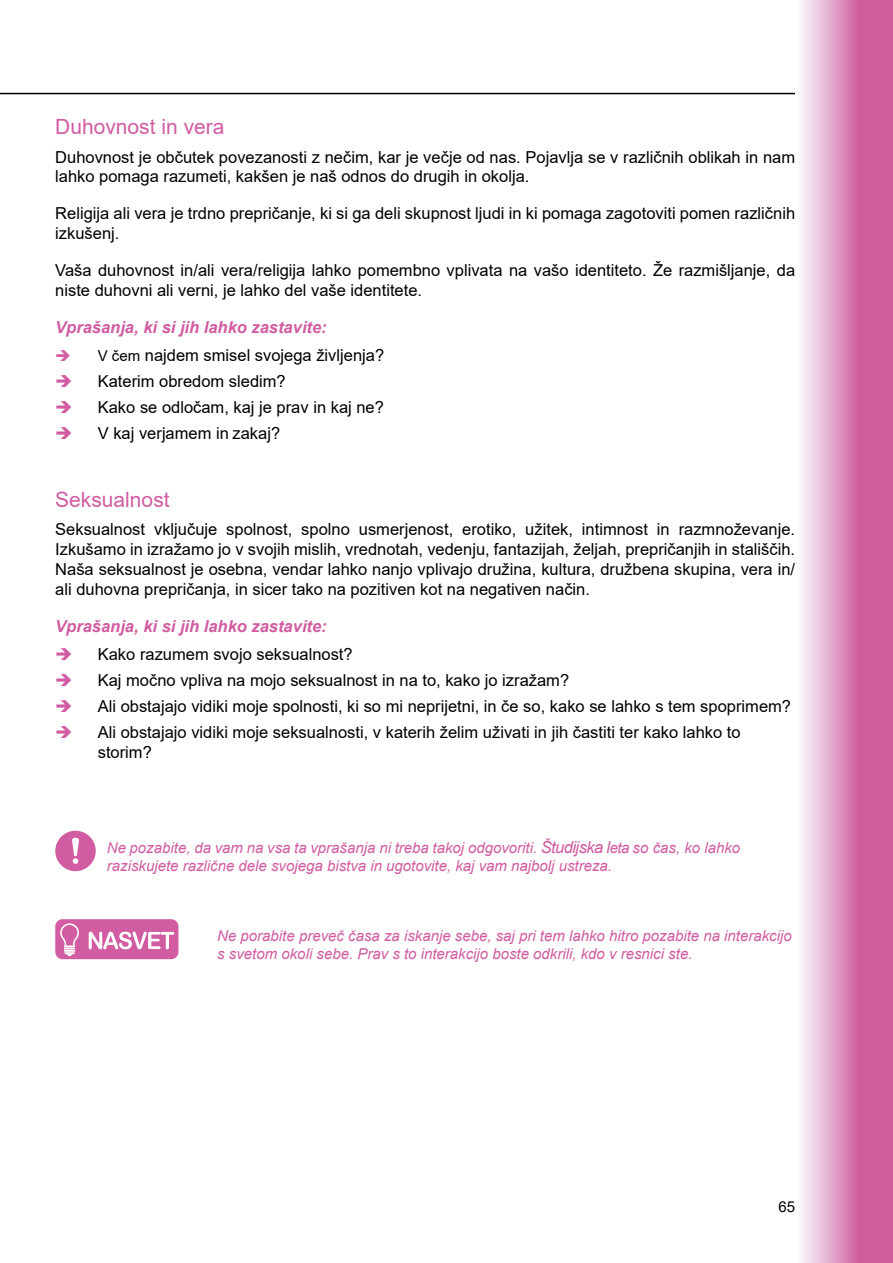
<style>
.page{position:relative;width:893px;height:1263px;background:#fff}
.page>*{position:absolute;margin:0;border:0;box-sizing:border-box;transform-origin:0 0}
.t1{font:21px "Arial";color:#d15ca1}
.t2{font:16.5px/19.8px "Arial";color:#000}
.t3{font:italic 700 16.5px/28.3px "Arial";color:#d15ca1}
.t4{font:italic 15px/18px "Arial";color:#d15ca1}
.t5{font:15px "Arial";color:#000}
.s1{font-weight:400;font-style:normal;font-size:15px;color:#000}
.s2{font-weight:400;font-style:normal;color:#000}
.s3{font-size:16.5px}
</style>
<div class="page">
<hr style="left:0;top:93px;width:795px;height:1px;background:#000">
<svg style="left:800px;top:0;width:93px;height:1263px"></svg>
<svg style="left:55px;top:831px;width:41px;height:40px"></svg>
<svg style="left:55px;top:919px;width:123px;height:40px"></svg>
<p class="t1" style="left:55px;top:113px;width:171px">Duhovnost in vera</p>
<p class="t2" style="left:55px;top:147px;width:741px">Duhovnost je občutek povezanosti z nečim, kar je večje od nas. Pojavlja se v različnih oblikah in nam lahko pomaga razumeti, kakšen je naš odnos do drugih in okolja.</p>
<p class="t2" style="left:55px;top:203px;width:741px">Religija ali vera je trdno prepričanje, ki si ga deli skupnost ljudi in ki pomaga zagotoviti pomen različnih izkušenj.</p>
<p class="t2" style="left:55px;top:260px;width:741px">Vaša duhovnost in/ali vera/religija lahko pomembno vplivata na vašo identiteto. Že razmišljanje, da niste duhovni ali verni, je lahko del vaše identitete.</p>
<p class="t3" style="left:98px;top:313px;width:288px;text-indent:-43px">Vprašanja, ki si jih lahko zastavite:<br><span class="s1">V čem</span> <span class="s2">najdem smisel svojega življenja?</span></p>
<p class="t2" style="left:98px;top:368px;width:288px;line-height:26.2px">Katerim obredom sledim?<br>Kako se odločam, kaj je prav in kaj ne?<br>V kaj verjamem in zakaj?</p>
<p class="t1" style="left:55px;top:485px;width:116px">Seksualnost</p>
<p class="t2" style="left:55px;top:520px;width:741px;text-align:justify">Seksualnost vključuje spolnost, spolno usmerjenost, erotiko, užitek, intimnost in razmnoževanje.<br>Izkušamo in izražamo jo v svojih mislih, vrednotah, vedenju, fantazijah, željah, prepričanjih in stališčih.<br>Naša seksualnost je osebna, vendar lahko nanjo vplivajo družina, kultura, družbena skupina, vera in/ ali duhovna prepričanja, in sicer tako na pozitiven kot na negativen način.</p>
<p class="t3" style="left:55px;top:612px;width:273px">Vprašanja, ki si jih lahko zastavite:</p>
<p class="t2" style="left:98px;top:641px;width:695px;line-height:26.2px">Kako razumem svojo seksualnost?<br>Kaj močno vpliva na mojo seksualnost in na to, kako jo izražam?<br>Ali obstajajo vidiki moje spolnosti, ki so mi neprijetni, in če so, kako se lahko s tem spoprimem?<br>Ali obstajajo vidiki moje seksualnosti, v katerih želim uživati in jih častiti ter kako lahko to</p>
<p class="t2" style="left:98px;top:742px;width:56px">storim?</p>
<p class="t4" style="left:107px;top:839px;width:635px">Ne pozabite, da vam na vsa ta vprašanja ni treba takoj odgovoriti. <span class="s3">Študijska l</span>eta so čas, ko lahko raziskujete različne dele svojega bistva in ugotovite, kaj vam najbolj ustreza.</p>
<p class="t4" style="left:217px;top:927px;width:576px">Ne porabite preveč časa za iskanje sebe, saj pri tem lahko hitro pozabite na interakcijo s svetom okoli sebe. Prav s to interakcijo boste odkrili, kdo v resnici ste.</p>
<p class="t5" style="left:778px;top:1196px;width:18px">65</p>
</div>
